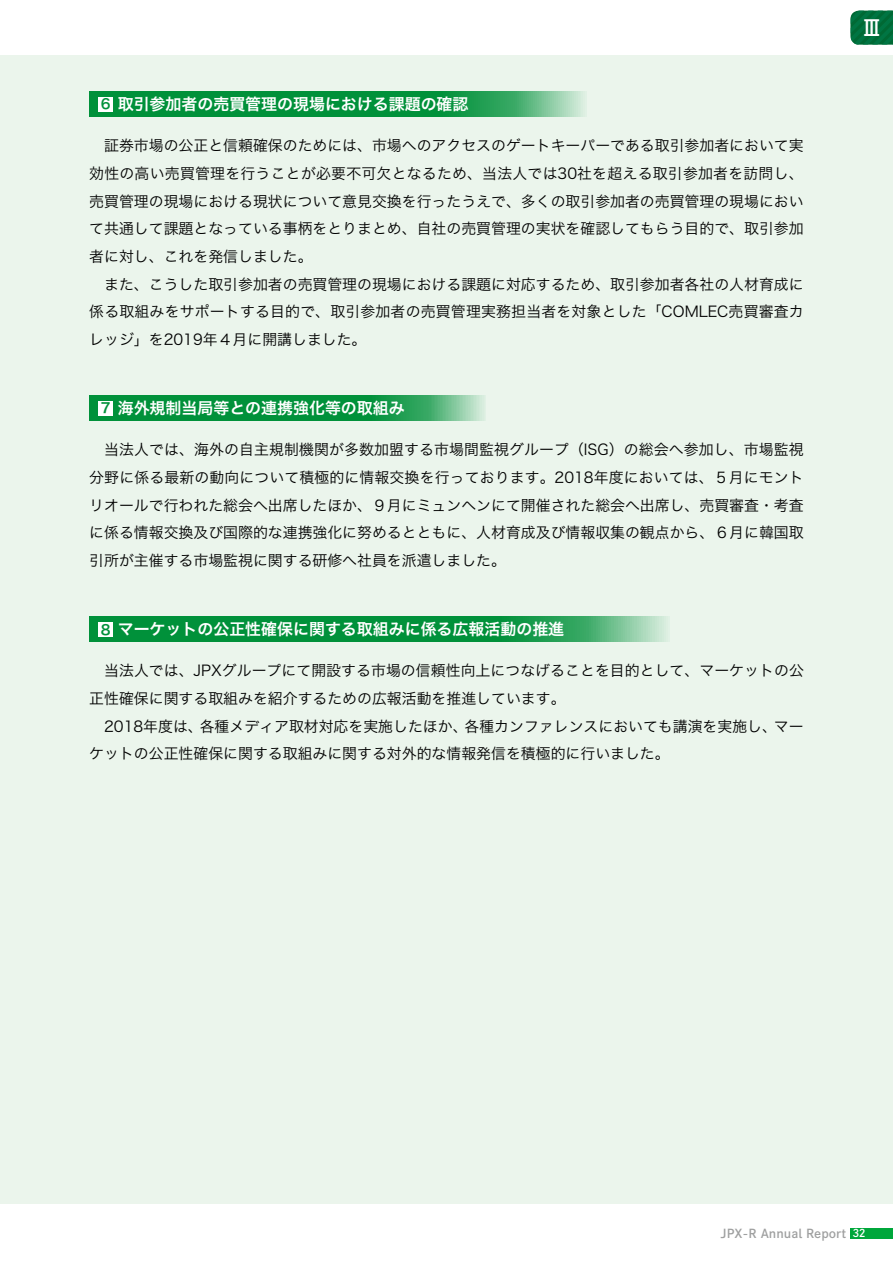
<style>
.page{position:relative;width:893px;height:1263px;background:#fff}
.page>*{position:absolute;margin:0;border:0;box-sizing:border-box;transform-origin:0 0}
.t1{font:500 21.3px "Gothic MB101 Pr 6";color:#fff}
.t2{font:15.9px "Hira Kaku Std N W6";color:#fff}
.t3{font:14.85px/27.6px "Hira Kaku Std N W3";color:#000}
.t4{font:12.15px "Shuei Go Kin Std B";color:#9fa0a0}
.s1{font-size:13.8px;color:#00913a}
.s2{font-size:10.65px;color:#fff}
</style>
<div class="page">
<div style="left:0;top:55px;width:893px;height:1148px;background:#ebf5ec"></div>
<svg style="left:850px;top:11px;width:43px;height:34px"></svg>
<div style="left:850px;top:1228px;width:43px;height:10px;background:#00a73b"></div>
<svg style="left:89px;top:91px;width:496px;height:26px;background:#199b4c"></svg>
<div style="left:99px;top:97px;width:14px;height:14px;background:#fff"></div>
<svg style="left:89px;top:395px;width:396px;height:26px;background:#189b4c"></svg>
<div style="left:99px;top:401px;width:14px;height:14px;background:#fff"></div>
<svg style="left:89px;top:617px;width:579px;height:25px;background:#189b4c"></svg>
<div style="left:99px;top:622px;width:14px;height:15px;background:#fff"></div>
<p class="t2" style="left:101px;top:92px;width:369px"><span class="s1">6</span> 取引参加者の売買管理の現場における課題の確認</p>
<p class="t3" style="left:89px;top:132px;width:716px">　証券市場の公正と信頼確保のためには、市場へのアクセスのゲートキーパーである取引参加者において実効性の高い売買管理を行うことが必要不可欠となるため、当法人では30社を超える取引参加者を訪問し、売買管理の現場における現状について意見交換を行ったうえで、多くの取引参加者の売買管理の現場において共通して課題となっている事柄をとりまとめ、自社の売買管理の実状を確認してもらう目的で、取引参加者に対し、これを発信しました。<br>　また、こうした取引参加者の売買管理の現場における課題に対応するため、取引参加者各社の人材育成に係る取組みをサポートする目的で、取引参加者の売買管理実務担当者を対象とした「COMLEC売買審査カレッジ」を2019年４月に開講しました。</p>
<p class="t2" style="left:101px;top:396px;width:305px"><span class="s1">7</span> 海外規制当局等との連携強化等の取組み</p>
<p class="t3" style="left:89px;top:436px;width:716px;text-align:justify">　当法人では、海外の自主規制機関が多数加盟する市場間監視グループ（ISG）の総会へ参加し、市場監視分野に係る最新の動向について積極的に情報交換を行っております。2018年度においては、５月にモントリオールで行われた総会へ出席したほか、９月にミュンヘンにて開催された総会へ出席し、売買審査・考査に係る情報交換及び国際的な連携強化に努めるとともに、人材育成及び情報収集の観点から、６月に韓国取引所が主催する市場監視に関する研修へ社員を派遣しました。</p>
<p class="t2" style="left:101px;top:617px;width:465px"><span class="s1">8</span> マーケットの公正性確保に関する取組みに係る広報活動の推進</p>
<p class="t3" style="left:89px;top:657px;width:716px">　当法人では、JPXグループにて開設する市場の信頼性向上につなげることを目的として、マーケットの公正性確保に関する取組みを紹介するための広報活動を推進しています。<br>　2018年度は、各種メディア取材対応を実施したほか、各種カンファレンスにおいても講演を実施し、マーケットの公正性確保に関する取組みに関する対外的な情報発信を積極的に行いました。</p>
<h1 class="t1" style="left:861px;top:10px;width:23px">Ⅲ</h1>
<p class="t4" style="left:721px;top:1225px;width:146px">JPX-R Annual Report <span class="s2">32</span></p>
</div>
